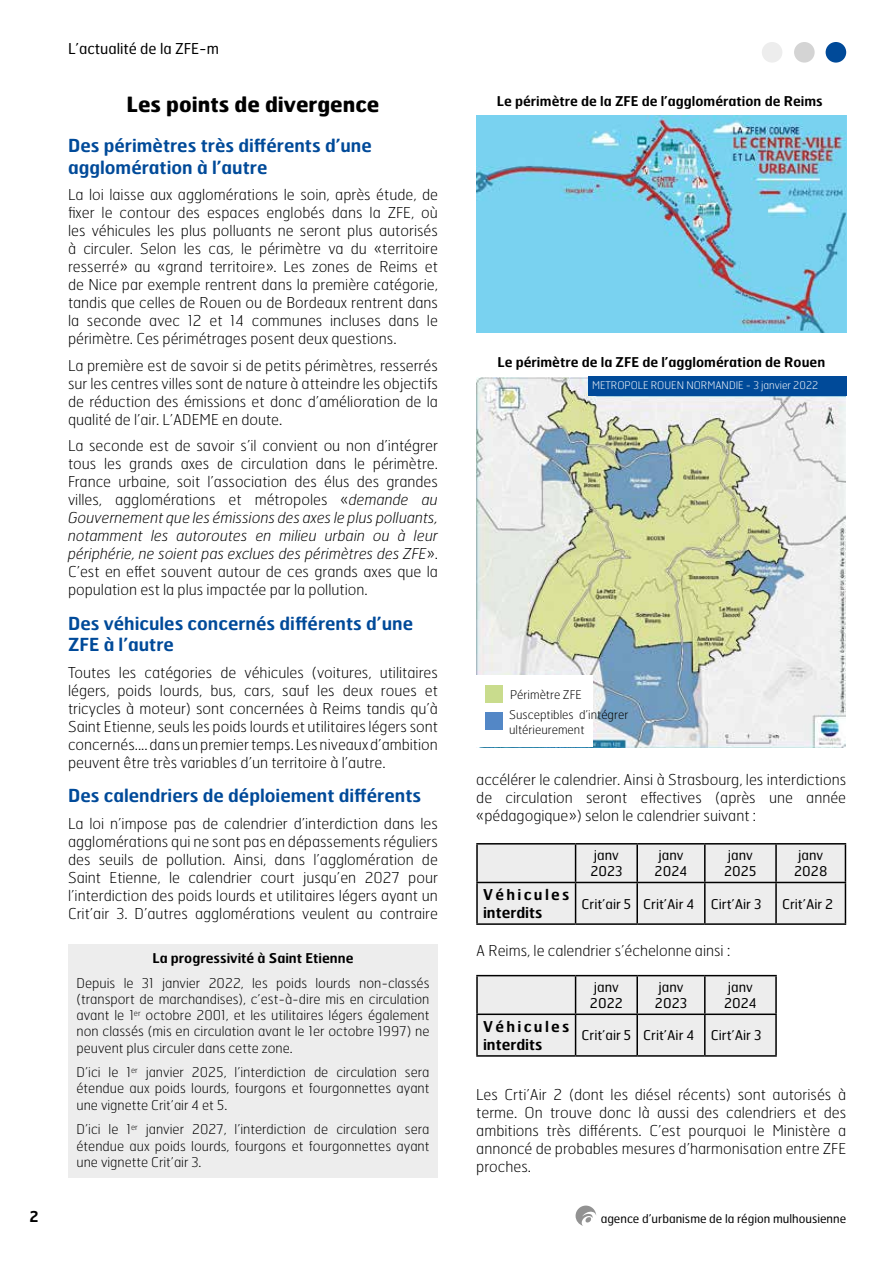
<style>
.page{position:relative;width:893px;height:1263px;background:#fff}
.page>*{position:absolute;margin:0;border:0;box-sizing:border-box;transform-origin:0 0}
.t1{font:700 21px "Hermes FB";color:#000}
.t2{font:600 18px/21.6px "Hermes FB";color:#004a99}
.t3{font:100 15px/18px "Hermes FB";color:#000;text-align:justify}
.t4{font:600 15px/18px "Hermes FB";letter-spacing:.075em;color:#000}
.t5{font:15px "Hermes FB";color:#000}
.t6{font:100 13.5px/16.2px "Hermes FB";color:#000;text-align:justify}
.t7{font:13.5px/16.2px "Hermes FB";color:#000}
.t8{font:600 13.5px "Hermes FB";color:#000}
.t9{font:100 12px/20.2px "Hermes FB";color:#000}
.t10{font:12px "Hermes FB";color:#000}
.t11{font:100 10.5px "Hermes FB";color:#fff}
.s1{font-style:italic}
</style>
<div class="page">
<div style="left:826px;top:42px;width:20px;height:21px;background:#004a99;border-radius:50%"></div>
<div style="left:794px;top:42px;width:21px;height:21px;background:#d4d4d4;border-radius:50%"></div>
<div style="left:762px;top:42px;width:20px;height:21px;background:#ededed;border-radius:50%"></div>
<svg style="left:576px;top:1205px;width:20px;height:21px"></svg>
<div style="left:68px;top:944px;width:370px;height:234px;background:#ededed"></div>
<div style="left:478px;top:844px;width:367px;height:79px;background:#ededed"></div>
<hr style="left:476px;top:843px;width:100px;height:1px;background:#000">
<hr style="left:476px;top:844px;width:2px;height:38px;background:#000">
<hr style="left:576px;top:843px;width:61px;height:1px;background:#000">
<hr style="left:575px;top:844px;width:1px;height:38px;background:#000">
<hr style="left:637px;top:843px;width:68px;height:1px;background:#000">
<hr style="left:636px;top:844px;width:2px;height:38px;background:#000">
<hr style="left:705px;top:843px;width:71px;height:1px;background:#000">
<hr style="left:704px;top:844px;width:2px;height:38px;background:#000">
<hr style="left:776px;top:843px;width:70px;height:1px;background:#000">
<hr style="left:775px;top:844px;width:2px;height:38px;background:#000">
<hr style="left:845px;top:844px;width:1px;height:38px;background:#000">
<hr style="left:476px;top:882px;width:100px;height:1px;background:#000">
<hr style="left:476px;top:883px;width:2px;height:40px;background:#000">
<hr style="left:576px;top:882px;width:61px;height:1px;background:#000">
<hr style="left:575px;top:883px;width:1px;height:40px;background:#000">
<hr style="left:637px;top:882px;width:68px;height:1px;background:#000">
<hr style="left:636px;top:883px;width:2px;height:40px;background:#000">
<hr style="left:705px;top:882px;width:71px;height:1px;background:#000">
<hr style="left:704px;top:883px;width:2px;height:40px;background:#000">
<hr style="left:776px;top:882px;width:70px;height:1px;background:#000">
<hr style="left:775px;top:883px;width:2px;height:40px;background:#000">
<hr style="left:845px;top:883px;width:1px;height:40px;background:#000">
<hr style="left:476px;top:923px;width:100px;height:2px;background:#000">
<hr style="left:576px;top:923px;width:61px;height:2px;background:#000">
<hr style="left:637px;top:923px;width:68px;height:2px;background:#000">
<hr style="left:705px;top:923px;width:71px;height:2px;background:#000">
<hr style="left:776px;top:923px;width:70px;height:2px;background:#000">
<div style="left:478px;top:976px;width:297px;height:79px;background:#ededed"></div>
<hr style="left:476px;top:975px;width:100px;height:1px;background:#000">
<hr style="left:476px;top:976px;width:2px;height:37px;background:#000">
<hr style="left:576px;top:975px;width:61px;height:1px;background:#000">
<hr style="left:575px;top:976px;width:1px;height:37px;background:#000">
<hr style="left:637px;top:975px;width:68px;height:1px;background:#000">
<hr style="left:636px;top:976px;width:2px;height:37px;background:#000">
<hr style="left:705px;top:975px;width:72px;height:1px;background:#000">
<hr style="left:704px;top:976px;width:2px;height:37px;background:#000">
<hr style="left:775px;top:976px;width:2px;height:37px;background:#000">
<hr style="left:476px;top:1013px;width:100px;height:2px;background:#000">
<hr style="left:476px;top:1015px;width:2px;height:40px;background:#000">
<hr style="left:576px;top:1013px;width:61px;height:2px;background:#000">
<hr style="left:575px;top:1015px;width:1px;height:40px;background:#000">
<hr style="left:637px;top:1013px;width:68px;height:2px;background:#000">
<hr style="left:636px;top:1015px;width:2px;height:40px;background:#000">
<hr style="left:705px;top:1013px;width:72px;height:2px;background:#000">
<hr style="left:704px;top:1015px;width:2px;height:40px;background:#000">
<hr style="left:775px;top:1015px;width:2px;height:40px;background:#000">
<hr style="left:476px;top:1055px;width:100px;height:2px;background:#000">
<hr style="left:576px;top:1055px;width:61px;height:2px;background:#000">
<hr style="left:637px;top:1055px;width:68px;height:2px;background:#000">
<hr style="left:705px;top:1055px;width:72px;height:2px;background:#000">
<img style="left:476px;top:377px;width:370px;height:370px">
<div style="left:588px;top:376px;width:258px;height:19px;background:#004a99"></div>
<div style="left:476px;top:675px;width:117px;height:71px;background:#fff"></div>
<div style="left:486px;top:686px;width:17px;height:17px;background:#c9dc8d"></div>
<div style="left:485px;top:712px;width:17px;height:17px;background:#5387c6"></div>
<img style="left:476px;top:116px;width:370px;height:217px">
<p class="t5" style="left:68px;top:39px;width:152px">L’actualité de la ZFE-m</p>
<h1 class="t1" style="left:127px;top:91px;width:254px">Les points de divergence</h1>
<p class="t2" style="left:68px;top:134px;width:305px">Des périmètres très différents d’une agglomération à l’autre</p>
<p class="t3" style="left:68px;top:185px;width:371px">La loi laisse aux agglomérations le soin, après étude, de fixer le contour des espaces englobés dans la ZFE, où les véhicules les plus polluants ne seront plus autorisés à circuler. Selon les cas, le périmètre va du «territoire resserré» au «grand territoire». Les zones de Reims et de Nice par exemple rentrent dans la première catégorie, tandis que celles de Rouen ou de Bordeaux rentrent dans la seconde avec 12 et 14 communes incluses dans le périmètre. Ces périmétrages posent deux questions.</p>
<p class="t3" style="left:68px;top:356px;width:371px">La première est de savoir si de petits périmètres, resserrés sur les centres villes sont de nature à atteindre les objectifs de réduction des émissions et donc d’amélioration de la qualité de l’air. L’ADEME en doute.</p>
<p class="t3" style="left:68px;top:436px;width:371px">La seconde est de savoir s’il convient ou non d’intégrer tous les grands axes de circulation dans le périmètre.<br>France urbaine, soit l’association des élus des grandes villes, agglomérations et métropoles «<span class="s1">demande au Gouvernement que les émissions des axes le plus polluants, notamment les autoroutes en milieu urbain ou à leur périphérie, ne soient pas exclues des périmètres des ZFE</span>».<br>C’est en effet souvent autour de ces grands axes que la population est la plus impactée par la pollution.</p>
<p class="t2" style="left:68px;top:612px;width:347px">Des véhicules concernés différents d’une<br>ZFE à l’autre</p>
<p class="t3" style="left:68px;top:663px;width:371px">Toutes les catégories de véhicules (voitures, utilitaires légers, poids lourds, bus, cars, sauf les deux roues et tricycles à moteur) sont concernées à Reims tandis qu’à Saint Etienne, seuls les poids lourds et utilitaires légers sont concernés.... dans un premier temps. Les niveaux d’ambition peuvent être très variables d’un territoire à l’autre.</p>
<p class="t2" style="left:68px;top:784px;width:355px">Des calendriers de déploiement différents</p>
<p class="t3" style="left:68px;top:814px;width:371px">La loi n’impose pas de calendrier d’interdiction dans les agglomérations qui ne sont pas en dépassements réguliers des seuils de pollution. Ainsi, dans l’agglomération de Saint Etienne, le calendrier court jusqu’en 2027 pour l’interdiction des poids lourds et utilitaires légers ayant un Crit’air 3. D’autres agglomérations veulent au contraire</p>
<p class="t8" style="left:153px;top:949px;width:202px">La progressivité à Saint Etienne</p>
<p class="t6" style="left:77px;top:974px;width:354px">Depuis le 31 janvier 2022, les poids lourds non-classés (transport de marchandises), c’est-à-dire mis en circulation avant le 1<sup>er</sup> octobre 2001, et les utilitaires légers également non classés (mis en circulation avant le 1er octobre 1997) ne peuvent plus circuler dans cette zone.</p>
<p class="t6" style="left:77px;top:1064px;width:354px">D’ici le 1<sup>er</sup> janvier 2025, l’interdiction de circulation sera étendue aux poids lourds, fourgons et fourgonnettes ayant une vignette Crit’air 4 et 5.</p>
<p class="t6" style="left:77px;top:1121px;width:354px">D’ici le 1<sup>er</sup> janvier 2027, l’interdiction de circulation sera étendue aux poids lourds, fourgons et fourgonnettes ayant une vignette Crit’air 3.</p>
<p class="t8" style="left:497px;top:92px;width:327px">Le périmètre de la ZFE de l’agglomération de Reims</p>
<p class="t8" style="left:498px;top:353px;width:329px">Le périmètre de la ZFE de l’agglomération de Rouen</p>
<p class="t11" style="left:592px;top:378px;width:228px">METROPOLE ROUEN NORMANDIE - 3 janvier 2022</p>
<p class="t9" style="left:509px;top:684px;width:121px">Périmètre ZFE<br>Susceptibles d’intégrer</p>
<p class="t9" style="left:509px;top:719px;width:77px">ultérieurement</p>
<p class="t3" style="left:476px;top:770px;width:371px">accélérer le calendrier. Ainsi à Strasbourg, les interdictions de circulation seront effectives (après une année «pédagogique») selon le calendrier suivant :</p>
<p class="t7" style="left:590px;top:847px;width:34px">janv<br>2023</p>
<p class="t7" style="left:655px;top:847px;width:34px">janv<br>2024</p>
<p class="t7" style="left:724px;top:847px;width:34px">janv<br>2025</p>
<p class="t7" style="left:794px;top:847px;width:35px;text-align:center">janv<br>2028</p>
<p class="t4" style="left:483px;top:885px;width:88px">Véhicules interdits</p>
<p class="t7" style="left:582px;top:895px;width:181px">Crit’air 5 Crit’Air 4 Cirt’Air 3</p>
<p class="t7" style="left:782px;top:895px;width:53px">Crit’Air 2</p>
<p class="t3" style="left:476px;top:941px;width:255px">A Reims, le calendrier s’échelonne ainsi :</p>
<p class="t7" style="left:590px;top:979px;width:34px">janv<br>2022</p>
<p class="t7" style="left:655px;top:979px;width:34px">janv<br>2023</p>
<p class="t7" style="left:724px;top:979px;width:34px">janv<br>2024</p>
<p class="t4" style="left:483px;top:1017px;width:88px">Véhicules interdits</p>
<p class="t7" style="left:582px;top:1027px;width:181px">Crit’air 5 Crit’Air 4 Cirt’Air 3</p>
<p class="t3" style="left:476px;top:1085px;width:371px">Les Crti’Air 2 (dont les diésel récents) sont autorisés à terme. On trouve donc là aussi des calendriers et des ambitions très différents. C’est pourquoi le Ministère a annoncé de probables mesures d’harmonisation entre ZFE proches.</p>
<p class="t4" style="left:29px;top:1207px;width:11px">2</p>
<p class="t10" style="left:601px;top:1210px;width:247px">agence d’urbanisme de la région mulhousienne</p>
</div>
